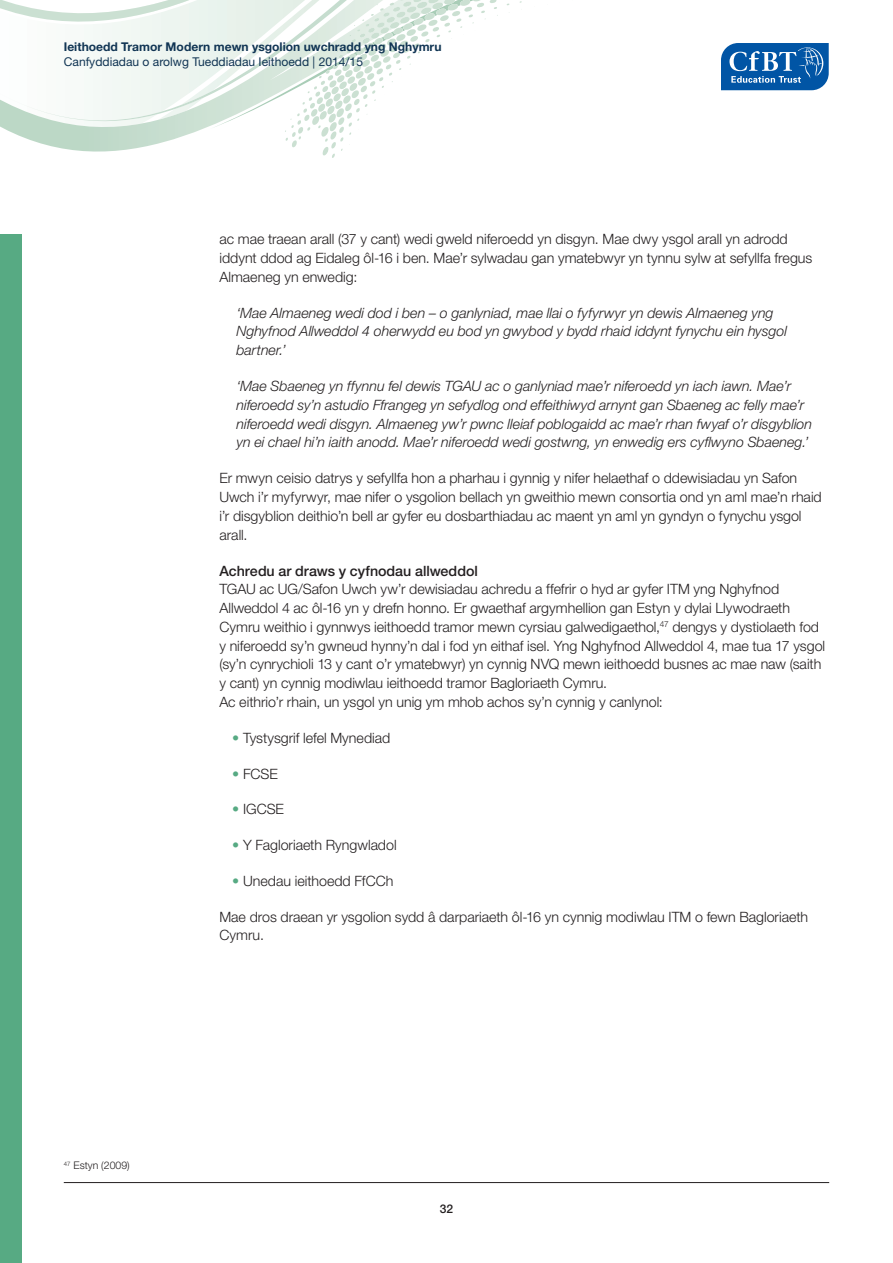
<style>
.page{position:relative;width:893px;height:1263px;background:#fff}
.page>*{position:absolute;margin:0;border:0;box-sizing:border-box;transform-origin:0 0}
.t1{font:300 14.25px/18.8px "Helvetica Neue LT Std";color:#231f20}
.t2{font:italic 300 14.25px/18.8px "Helvetica Neue LT Std";color:#231f20}
.t3{font:500 14.25px "Helvetica Neue LT Std";color:#231f20}
.t4{font:700 12.15px "Helvetica Neue LT Std";color:#113554}
.t5{font:12.15px "Helvetica Neue LT Std";color:#113554}
.t6{font:500 12px "Helvetica Neue LT Std";color:#231f20}
.t7{font:300 10.5px "Helvetica Neue LT Std";color:#231f20}
.s1{color:#57aa83}
</style>
<div class="page">
<svg style="left:11px;top:132px;width:183px;height:20px"></svg>
<svg style="left:285px;top:132px;width:66px;height:26px"></svg>
<svg style="left:0;top:0;width:522px;height:132px"></svg>
<hr style="left:64px;top:1182px;width:765px;height:1px;background:#231f20">
<div style="left:0;top:234px;width:21px;height:1029px;background:#57aa83"></div>
<svg style="left:721px;top:43px;width:108px;height:47px"></svg>
<p class="t4" style="left:64px;top:39px;width:379px">Ieithoedd Tramor Modern mewn ysgolion uwchradd yng Nghymru</p>
<p class="t5" style="left:64px;top:55px;width:301px">Canfyddiadau o arolwg Tueddiadau Ieithoedd | 2014/15</p>
<p class="t7" style="left:64px;top:1159px;width:67px"><sup>47</sup> Estyn (2009)</p>
<p class="t1" style="left:219px;top:229px;width:594px">ac mae traean arall (37 y cant) wedi gweld niferoedd yn disgyn. Mae dwy ysgol arall yn adrodd iddynt ddod ag Eidaleg ôl-16 i ben. Mae’r sylwadau gan ymatebwyr yn tynnu sylw at sefyllfa fregus<br>Almaeneg yn enwedig:</p>
<p class="t2" style="left:236px;top:303px;width:552px">‘Mae Almaeneg wedi dod i ben – o ganlyniad, mae llai o fyfyrwyr yn dewis Almaeneg yng<br>Nghyfnod Allweddol 4 oherwydd eu bod yn gwybod y bydd rhaid iddynt fynychu ein hysgol bartner.’</p>
<p class="t2" style="left:236px;top:376px;width:577px">‘Mae Sbaeneg yn ffynnu fel dewis TGAU ac o ganlyniad mae’r niferoedd yn iach iawn. Mae’r niferoedd sy’n astudio Ffrangeg yn sefydlog ond effeithiwyd arnynt gan Sbaeneg ac felly mae’r niferoedd wedi disgyn. Almaeneg yw’r pwnc lleiaf poblogaidd ac mae’r rhan fwyaf o’r disgyblion yn ei chael hi’n iaith anodd. Mae’r niferoedd wedi gostwng, yn enwedig ers cyflwyno Sbaeneg.’</p>
<p class="t1" style="left:219px;top:469px;width:604px">Er mwyn ceisio datrys y sefyllfa hon a pharhau i gynnig y nifer helaethaf o ddewisiadau yn Safon Uwch i’r myfyrwyr, mae nifer o ysgolion bellach yn gweithio mewn consortia ond yn aml mae’n rhaid i’r disgyblion deithio’n bell ar gyfer eu dosbarthiadau ac maent yn aml yn gyndyn o fynychu ysgol arall.</p>
<p class="t3" style="left:219px;top:562px;width:260px">Achredu ar draws y cyfnodau allweddol</p>
<p class="t1" style="left:219px;top:580px;width:607px">TGAU ac UG/Safon Uwch yw’r dewisiadau achredu a ffefrir o hyd ar gyfer ITM yng Nghyfnod Allweddol 4 ac ôl-16 yn y drefn honno. Er gwaethaf argymhellion gan Estyn y dylai Llywodraeth Cymru weithio i gynnwys ieithoedd tramor mewn cyrsiau galwedigaethol,<sup>47</sup> dengys y dystiolaeth fod y niferoedd sy’n gwneud hynny’n dal i fod yn eithaf isel. Yng Nghyfnod Allweddol 4, mae tua 17 ysgol (sy’n cynrychioli 13 y cant o’r ymatebwyr) yn cynnig NVQ mewn ieithoedd busnes ac mae naw (saith y cant) yn cynnig modiwlau ieithoedd tramor Bagloriaeth Cymru.<br>Ac eithrio’r rhain, un ysgol yn unig ym mhob achos sy’n cynnig y canlynol:</p>
<p class="t1" style="left:232px;top:728px;width:160px"><span class="s1">•</span> Tystysgrif lefel Mynediad</p>
<p class="t1" style="left:232px;top:764px;width:47px"><span class="s1">•</span> FCSE</p>
<p class="t1" style="left:232px;top:800px;width:53px"><span class="s1">•</span> IGCSE</p>
<p class="t1" style="left:232px;top:835px;width:166px"><span class="s1">•</span> Y Fagloriaeth Ryngwladol</p>
<p class="t1" style="left:232px;top:871px;width:163px"><span class="s1">•</span> Unedau ieithoedd FfCCh</p>
<p class="t1" style="left:219px;top:907px;width:590px">Mae dros draean yr ysgolion sydd â darpariaeth ôl-16 yn cynnig modiwlau ITM o fewn Bagloriaeth<br>Cymru.</p>
<p class="t6" style="left:440px;top:1202px;width:15px">32</p>
</div>
